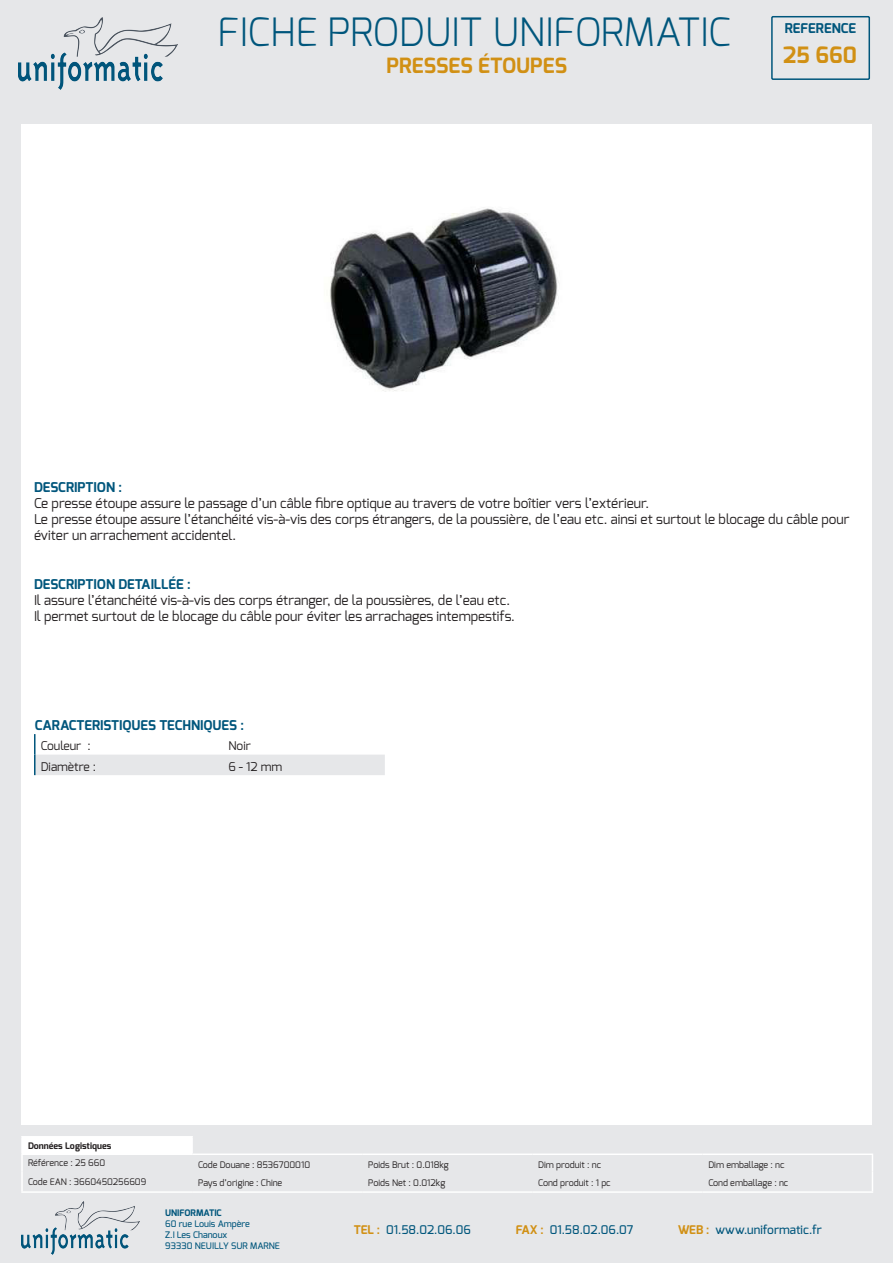
<style>
.page{position:relative;width:893px;height:1263px;background:#e6e7e9}
.page>*{position:absolute;margin:0;border:0;box-sizing:border-box;transform-origin:0 0}
.t1{font:300 39px "Exo";color:#00567c}
.t2{font:700 22.5px "Exo";color:#d19014}
.t3{font:700 21px "Exo";color:#d19014}
.t4{font:13.5px/16.2px "Exo";color:#231f20}
.t5{font:700 13.5px "Exo";color:#00567c}
.t6{font:500 12px "Exo";color:#00567c}
.t7{font:12px "Exo";color:#231f20}
.t8{font:9px "Exo";color:#231f20}
.t9{font:500 9px "Exo";color:#00567c}
.t10{font:700 9px "Exo";color:#231f20}
.t11{font:700 9px "Exo";color:#00567c}
.s1{font-weight:700;color:#d19014}
</style>
<div class="page">
<div style="left:21px;top:124px;width:851px;height:1001px;background:#fff"></div>
<img style="left:21px;top:1201px;width:118px;height:53px">
<div style="left:36px;top:755px;width:349px;height:20px;background:#e6e7e9"></div>
<hr style="left:34px;top:734px;width:2px;height:21px;background:#00567c">
<hr style="left:34px;top:755px;width:2px;height:20px;background:#00567c">
<img style="left:18px;top:17px;width:160px;height:73px">
<div style="left:23px;top:1137px;width:168px;height:16px;background:#fff"></div>
<hr style="left:192px;top:1153px;width:170px;height:2px;background:#fff">
<hr style="left:362px;top:1153px;width:170px;height:2px;background:#fff">
<hr style="left:532px;top:1153px;width:170px;height:2px;background:#fff">
<hr style="left:702px;top:1153px;width:171px;height:2px;background:#fff">
<svg style="left:872px;top:1155px;width:1px;height:36px"></svg>
<hr style="left:21px;top:1191px;width:171px;height:2px;background:#fff">
<hr style="left:192px;top:1191px;width:170px;height:2px;background:#fff">
<hr style="left:362px;top:1191px;width:170px;height:2px;background:#fff">
<hr style="left:532px;top:1191px;width:170px;height:2px;background:#fff">
<hr style="left:702px;top:1191px;width:171px;height:2px;background:#fff">
<hr style="left:21px;top:1136px;width:172px;height:1px;background:#fff">
<svg style="left:21px;top:1137px;width:2px;height:54px"></svg>
<svg style="left:191px;top:1137px;width:2px;height:16px"></svg>
<hr style="left:21px;top:1153px;width:171px;height:2px;background:#fff">
<svg style="left:771px;top:16px;width:100px;height:64px"></svg>
<img style="left:330px;top:208px;width:229px;height:184px">
<p class="t1" style="left:217px;top:7px;width:515px">FICHE PRODUIT UNIFORMATIC</p>
<p class="t3" style="left:387px;top:52px;width:182px">PRESSES ÉTOUPES</p>
<p class="t5" style="left:785px;top:20px;width:73px">REFERENCE</p>
<p class="t2" style="left:783px;top:40px;width:75px">25 660</p>
<p class="t5" style="left:34px;top:478px;width:90px">DESCRIPTION :</p>
<p class="t4" style="left:34px;top:495px;width:617px">Ce presse étoupe assure le passage d’un câble fibre optique au travers de votre boîtier vers l’extérieur.</p>
<p class="t4" style="left:34px;top:511px;width:817px">Le presse étoupe assure l’étanchéité vis-à-vis des corps étrangers, de la poussière, de l’eau etc. ainsi et surtout le blocage du câble pour éviter un arrachement accidentel.</p>
<p class="t5" style="left:34px;top:575px;width:158px">DESCRIPTION DETAILLÉE :</p>
<p class="t4" style="left:34px;top:592px;width:478px">Il assure l’étanchéité vis-à-vis des corps étranger, de la poussières, de l’eau etc.</p>
<p class="t4" style="left:34px;top:608px;width:482px">Il permet surtout de le blocage du câble pour éviter les arrachages intempestifs.</p>
<p class="t5" style="left:35px;top:716px;width:211px">CARACTERISTIQUES TECHNIQUES :</p>
<p class="t7" style="left:41px;top:738px;width:51px">Couleur :</p>
<p class="t7" style="left:228px;top:738px;width:24px">Noir</p>
<p class="t7" style="left:41px;top:759px;width:57px">Diamètre :</p>
<p class="t7" style="left:228px;top:759px;width:55px">6 - 12 mm</p>
<p class="t10" style="left:28px;top:1140px;width:85px">Données Logistiques</p>
<p class="t8" style="left:28px;top:1157px;width:79px">Référence : 25 660</p>
<p class="t8" style="left:198px;top:1158px;width:114px">Code Douane : 8536700010</p>
<p class="t8" style="left:368px;top:1158px;width:82px">Poids Brut : 0.018kg</p>
<p class="t8" style="left:538px;top:1158px;width:64px">Dim produit : nc</p>
<p class="t8" style="left:708px;top:1158px;width:78px">Dim emballage : nc</p>
<p class="t8" style="left:28px;top:1176px;width:120px">Code EAN : 3660450256609</p>
<p class="t8" style="left:198px;top:1177px;width:86px">Pays d’origine : Chine</p>
<p class="t8" style="left:368px;top:1177px;width:79px">Poids Net : 0.012kg</p>
<p class="t8" style="left:538px;top:1177px;width:74px">Cond produit : 1 pc</p>
<p class="t8" style="left:708px;top:1177px;width:82px">Cond emballage : nc</p>
<p class="t6" style="left:354px;top:1222px;width:119px"><span class="s1">TEL :</span> 01.58.02.06.06</p>
<p class="t6" style="left:516px;top:1222px;width:119px"><span class="s1">FAX :</span> 01.58.02.06.07</p>
<p class="t6" style="left:678px;top:1222px;width:145px"><span class="s1">WEB :</span> www.uniformatic.fr</p>
<p class="t11" style="left:165px;top:1207px;width:58px">UNIFORMATIC</p>
<p class="t9" style="left:165px;top:1218px;width:86px">60 rue Louis Ampère</p>
<p class="t9" style="left:165px;top:1229px;width:64px">Z.I Les Chanoux</p>
<p class="t9" style="left:165px;top:1239px;width:116px">93330 NEUILLY SUR MARNE</p>
</div>
